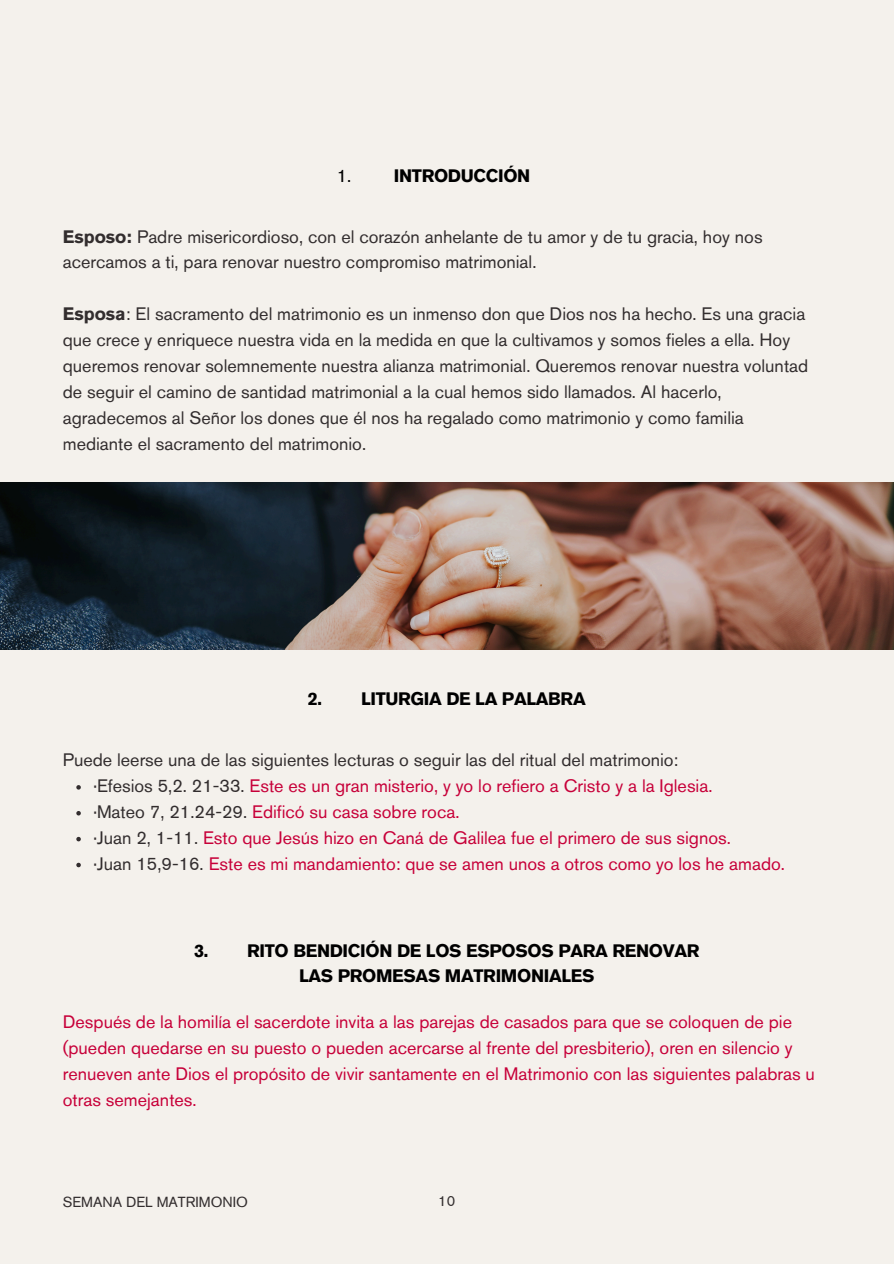
<style>
.page{position:relative;width:894px;height:1264px;background:#fff}
.page>*{position:absolute;margin:0;border:0;box-sizing:border-box;transform-origin:0 0}
.t1{font:18px/25.8px "Akzidenz Grotesk Pro";color:#322d2e}
.t2{font:18px/25.8px "Akzidenz Grotesk Pro";color:#c70039}
.t3{font:700 18px/24.8px "Akzidenz Grotesk Pro";letter-spacing:-.02em;color:#000;text-align:center}
.t4{font:14.55px "Akzidenz Grotesk Pro";color:#322d2e}
.s1{font-weight:400}
.s2{font-weight:700}
.s3{color:#322d2e}
</style>
<div class="page">
<div style="left:0;top:0;width:893px;height:1263px;background:#f4f1ec"></div>
<svg style="left:76px;top:785px;width:5px;height:4px"></svg>
<svg style="left:76px;top:811px;width:5px;height:4px"></svg>
<svg style="left:76px;top:836px;width:5px;height:5px"></svg>
<svg style="left:76px;top:862px;width:5px;height:5px"></svg>
<img style="left:0;top:482px;width:893px;height:167px">
<p class="t3" style="left:337px;top:165px;width:195px"><span class="s1">1.</span> INTRODUCCIÓN</p>
<p class="t1" style="left:63px;top:225px;width:701px"><span class="s2">Esposo:</span> Padre misericordioso, con el corazón anhelante de tu amor y de tu gracia, hoy nos acercamos a ti, para renovar nuestro compromiso matrimonial.</p>
<h1 class="t1" style="left:63px;top:303px;width:746px"><span class="s2">Esposa</span>: El sacramento del matrimonio es un inmenso don que Dios nos ha hecho. Es una gracia que crece y enriquece nuestra vida en la medida en que la cultivamos y somos fieles a ella. Hoy queremos renovar solemnemente nuestra alianza matrimonial. Queremos renovar nuestra voluntad de seguir el camino de santidad matrimonial a la cual hemos sido llamados. Al hacerlo, agradecemos al Señor los dones que él nos ha regalado como matrimonio y como familia mediante el sacramento del matrimonio.</h1>
<h2 class="t3" style="left:308px;top:688px;width:279px">2. LITURGIA DE LA PALABRA</h2>
<p class="t1" style="left:63px;top:748px;width:617px">Puede leerse una de las siguientes lecturas o seguir las del ritual del matrimonio:</p>
<p class="t2" style="left:93px;top:774px;width:620px"><span class="s3">·Efesios 5,2. 21-33.</span> Este es un gran misterio, y yo lo refiero a Cristo y a la Iglesia.</p>
<p class="t2" style="left:93px;top:800px;width:367px"><span class="s3">·Mateo 7, 21.24-29.</span> Edificó su casa sobre roca.</p>
<p class="t2" style="left:93px;top:826px;width:638px"><span class="s3">·Juan 2, 1-11.</span> Esto que Jesús hizo en Caná de Galilea fue el primero de sus signos.</p>
<h1 class="t2" style="left:93px;top:852px;width:693px"><span class="s3">·Juan 15,9-16.</span> Este es mi mandamiento: que se amen unos a otros como yo los he amado.</h1>
<h2 class="t3" style="left:194px;top:940px;width:507px">3. RITO BENDICIÓN DE LOS ESPOSOS PARA RENOVAR<br>LAS PROMESAS MATRIMONIALES</h2>
<h2 class="t2" style="left:63px;top:1010px;width:753px">Después de la homilía el sacerdote invita a las parejas de casados para que se coloquen de pie (pueden quedarse en su puesto o pueden acercarse al frente del presbiterio), oren en silencio y renueven ante Dios el propósito de vivir santamente en el Matrimonio con las siguientes palabras u otras semejantes.</h2>
<p class="t4" style="left:63px;top:1196px;width:187px">SEMANA DEL MATRIMONIO</p>
<p class="t4" style="left:438px;top:1195px;width:18px">10</p>
</div>
